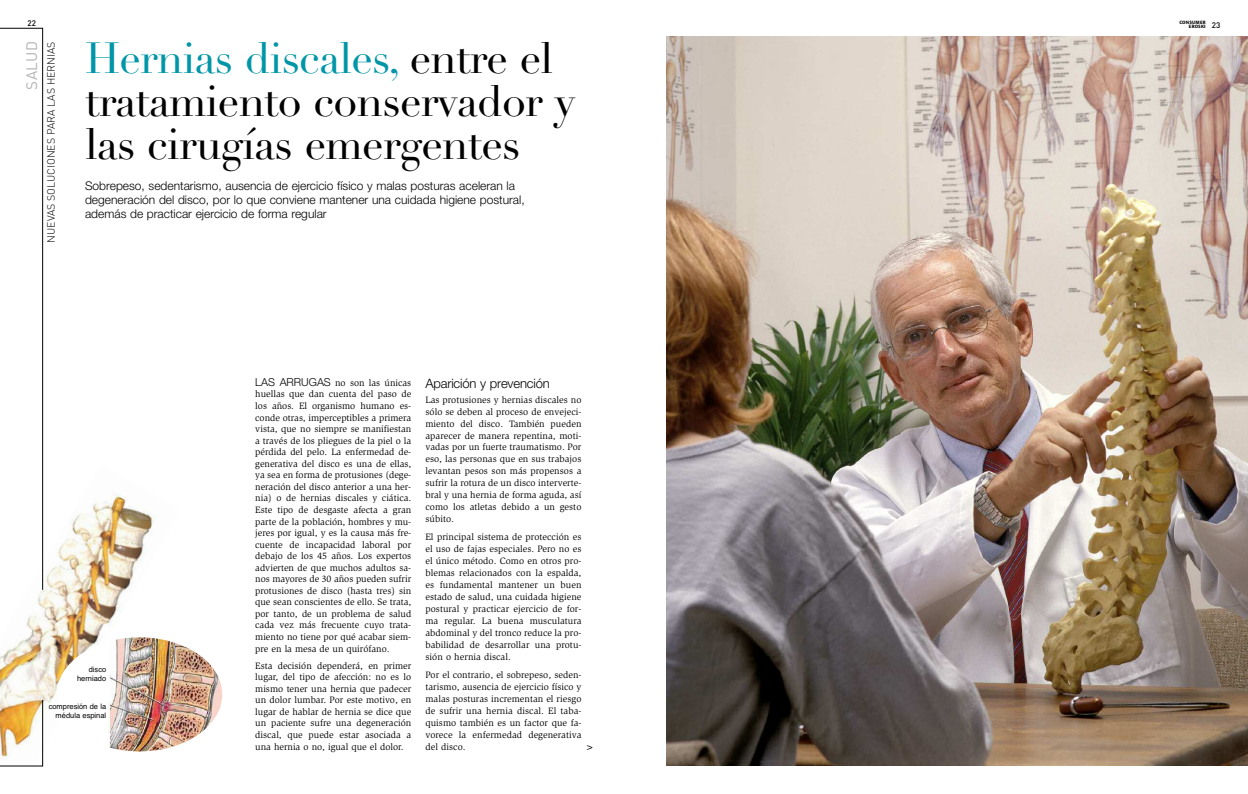
<style>
.page{position:relative;width:1248px;height:794px;background:#fff}
.page>*{position:absolute;margin:0;border:0;box-sizing:border-box;transform-origin:0 0}
.t1{font:43px/43px "Didot LH";letter-spacing:-.015em;color:#000}
.t2{font:15px "DIN";letter-spacing:.03em;color:#b3b3b3}
.t3{font:300 13px "Helvetica Neue";letter-spacing:-.01em;color:#000}
.t4{font:300 12px/14px "Helvetica Neue";color:#000}
.t5{font:300 10.5px "DIN";color:#000}
.t6{font:300 10px "Vialog LT";color:#000}
.t7{font:9.5px/11.5px "Slimbach";letter-spacing:.005em;color:#000;text-align:justify}
.t8{font:500 8px "DIN";color:#000}
.t9{font:7.5px/9px "Helvetica";color:#000;text-align:right}
.t10{font:500 4.6px/4.3px "Formata";letter-spacing:.035em;color:#000}
.s1{color:#0096a7}
.s2{font-family:"Helvetica Neue";font-weight:300;font-size:11px}
.s3{font-family:"DIN";font-size:8px}
</style>
<div class="page">
<img style="left:666px;top:36px;width:581px;height:729px">
<img style="left:0;top:464px;width:155px;height:301px">
<svg style="left:0;top:28px;width:43px;height:562px"></svg>
<svg style="left:0;top:699px;width:43px;height:67px"></svg>
<div style="left:57px;top:637px;width:165px;height:114px;background:#fff;border-radius:50%"></div>
<img style="left:108px;top:637px;width:114px;height:114px">
<p class="t8" style="left:28px;top:18px;width:10px">22</p>
<h2 class="t2" style="left:23px;top:90px;width:50px;rotate:-90deg">SALUD</h2>
<h1 class="t1" style="left:85px;top:42px;width:491px"><span class="s1">Hernias discales,</span> entre el tratamiento conservador y las cirugías emergentes</h1>
<p class="t4" style="left:85px;top:179px;width:441px">Sobrepeso, sedentarismo, ausencia de ejercicio físico y malas posturas aceleran la degeneración del disco, por lo que conviene mantener una cuidada higiene postural, además de practicar ejercicio de forma regular</p>
<p class="t5" style="left:45px;top:243px;width:202px;rotate:-90deg">NUEVAS SOLUCIONES PARA LAS HERNIAS</p>
<p class="t9" style="left:77px;top:664px;width:31px">disco herniado</p>
<p class="t9" style="left:49px;top:701px;width:59px">compresión de la médula espinal</p>
<p class="t7" style="left:255px;top:378px;width:157px"><span class="s2">LAS ARRUGAS</span> no son las únicas huellas que dan cuenta del paso de los años. El organismo humano es&shy;conde otras, imperceptibles a primera vista, que no siempre se manifiestan a través de los pliegues de la piel o la pérdida del pelo. La enfermedad de&shy;generativa del disco es una de ellas, ya sea en forma de protusiones (dege&shy;neración del disco anterior a una her&shy;nia) o de hernias discales y ciática.<br>Este tipo de desgaste afecta a gran parte de la población, hombres y mu&shy;jeres por igual, y es la causa más fre&shy;cuente de incapacidad laboral por debajo de los 45 años. Los expertos advierten de que muchos adultos sa&shy;nos mayores de 30 años pueden sufrir protusiones de disco (hasta tres) sin que sean conscientes de ello. Se trata, por tanto, de un problema de salud cada vez más frecuente cuyo trata&shy;miento no tiene por qué acabar siem&shy;pre en la mesa de un quirófano.</p>
<p class="t7" style="left:255px;top:660px;width:157px">Esta decisión dependerá, en primer lugar, del tipo de afección: no es lo mismo tener una hernia que padecer un dolor lumbar. Por este motivo, en lugar de hablar de hernia se dice que un paciente sufre una degeneración discal, que puede estar asociada a una hernia o no, igual que el dolor.</p>
<h3 class="t3" style="left:425px;top:375px;width:126px">Aparición y prevención</h3>
<p class="t7" style="left:425px;top:394px;width:157px;line-height:12px">Las protusiones y hernias discales no sólo se deben al proceso de envejeci&shy;miento del disco. También pueden aparecer de manera repentina, moti&shy;vadas por un fuerte traumatismo. Por eso, las personas que en sus trabajos levantan pesos son más propensos a sufrir la rotura de un disco interverte&shy;bral y una hernia de forma aguda, así como los atletas debido a un gesto súbito.</p>
<p class="t7" style="left:425px;top:531px;width:157px;line-height:12px">El principal sistema de protección es el uso de fajas especiales. Pero no es el único método. Como en otros pro&shy;blemas relacionados con la espalda, es fundamental mantener un buen estado de salud, una cuidada higiene postural y practicar ejercicio de for&shy;ma regular. La buena musculatura abdominal y del tronco reduce la pro&shy;babilidad de desarrollar una protu&shy;sión o hernia discal.</p>
<p class="t7" style="left:425px;top:669px;width:157px;line-height:12px">Por el contrario, el sobrepeso, seden&shy;tarismo, ausencia de ejercicio físico y malas posturas incrementan el riesgo de sufrir una hernia discal. El taba&shy;quismo también es un factor que fa&shy;vorece la enfermedad degenerativa del disco.</p>
<p class="t6" style="left:586px;top:743px;width:7px">&gt;</p>
<p class="t10" style="left:1188px;top:21px;width:33px;text-indent:-10px">CONSUMER<br>EROSKI <span class="s3">23</span></p>
</div>
